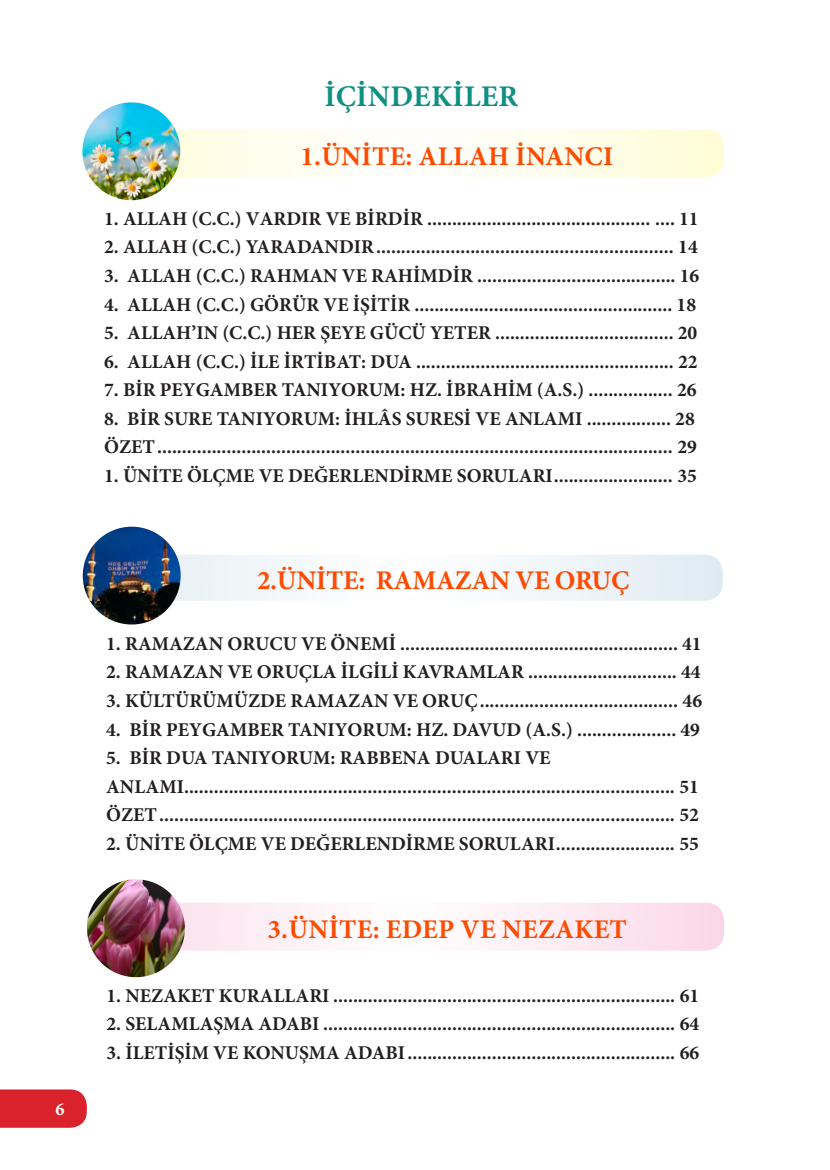
<style>
.page{position:relative;width:830px;height:1170px;background:#fff}
.page>*{position:absolute;margin:0;border:0;box-sizing:border-box;transform-origin:0 0}
.t1{font:700 30px "Minion Pro";letter-spacing:.01em;color:#108f84}
.t2{font:700 27px "Minion Pro";letter-spacing:.01em;color:#ff4a01}
.t3{font:700 27px "Minion Pro";letter-spacing:-.01em;color:#ff4a01}
.Düz_metin_içerden{font:700 19.5px "Minion Pro";color:#231f20}
.t4{font:700 18px "Minion Pro";color:#fff}
</style>
<div class="page">
<div style="left:0;top:1089px;width:87px;height:38px;background:#d9222b"></div>
<svg style="left:95px;top:129px;width:628px;height:48px;fill:#fffdee"></svg>
<svg style="left:87px;top:902px;width:636px;height:48px;fill:#fdeff6"></svg>
<svg style="left:83px;top:554px;width:639px;height:46px;fill:#f3f7fa"></svg>
<img style="left:82px;top:102px;width:98px;height:98px;border-radius:49px">
<img style="left:83px;top:526px;width:97px;height:98px;border-radius:49px">
<img style="left:87px;top:879px;width:98px;height:98px;border-radius:49px">
<p class="t4" style="left:55px;top:1096px;width:10px">6</p>
<p class="t1" style="left:324px;top:75px;width:195px">İÇİNDEKİLER</p>
<p class="t2" style="left:300px;top:137px;width:314px">1.ÜNİTE: ALLAH İNANCI</p>
<p class="Düz_metin_içerden" style="left:104px;top:205px;width:596px">1. ALLAH (C.C.) VARDIR VE BİRDİR ............................................. .... 11</p>
<p class="Düz_metin_içerden" style="left:104px;top:233px;width:595px">2. ALLAH (C.C.) YARADANDIR ............................................................ 14</p>
<p class="Düz_metin_içerden" style="left:104px;top:262px;width:596px">3. ALLAH (C.C.) RAHMAN VE RAHİMDİR ........................................ 16</p>
<p class="Düz_metin_içerden" style="left:104px;top:290px;width:593px">4. ALLAH (C.C.) GÖRÜR VE İŞİTİR .................................................... 18</p>
<p class="Düz_metin_içerden" style="left:104px;top:319px;width:594px">5. ALLAH’IN (C.C.) HER ŞEYE GÜCÜ YETER .................................... 20</p>
<p class="Düz_metin_içerden" style="left:104px;top:347px;width:594px">6. ALLAH (C.C.) İLE İRTİBAT: DUA .................................................... 22</p>
<p class="Düz_metin_içerden" style="left:104px;top:376px;width:593px">7. BİR PEYGAMBER TANIYORUM: HZ. İBRAHİM (A.S.) ................. 26</p>
<p class="Düz_metin_içerden" style="left:104px;top:404px;width:592px">8. BİR SURE TANIYORUM: İHLÂS SURESİ VE ANLAMI ................. 28</p>
<p class="Düz_metin_içerden" style="left:104px;top:433px;width:594px">ÖZET........................................................................................................ 29</p>
<p class="Düz_metin_içerden" style="left:104px;top:461px;width:594px">1. ÜNİTE ÖLÇME VE DEĞERLENDİRME SORULARI........................ 35</p>
<p class="t3" style="left:257px;top:561px;width:373px">2.ÜNİTE: RAMAZAN VE ORUÇ</p>
<p class="Düz_metin_içerden" style="left:106px;top:630px;width:596px">1. RAMAZAN ORUCU VE ÖNEMİ ........................................................ 41</p>
<p class="Düz_metin_içerden" style="left:106px;top:658px;width:595px">2. RAMAZAN VE ORUÇLA İLGİLİ KAVRAMLAR .............................. 44</p>
<p class="Düz_metin_içerden" style="left:106px;top:687px;width:597px">3. KÜLTÜRÜMÜZDE RAMAZAN VE ORUÇ ........................................ 46</p>
<p class="Düz_metin_içerden" style="left:106px;top:715px;width:595px">4. BİR PEYGAMBER TANIYORUM: HZ. DAVUD (A.S.) .................... 49</p>
<p class="Düz_metin_içerden" style="left:106px;top:744px;width:445px">5. BİR DUA TANIYORUM: RABBENA DUALARI VE</p>
<p class="Düz_metin_içerden" style="left:106px;top:772px;width:594px">ANLAMI................................................................................................... 51</p>
<p class="Düz_metin_içerden" style="left:106px;top:801px;width:594px">ÖZET........................................................................................................ 52</p>
<p class="Düz_metin_içerden" style="left:106px;top:829px;width:594px">2. ÜNİTE ÖLÇME VE DEĞERLENDİRME SORULARI........................ 55</p>
<p class="t2" style="left:267px;top:910px;width:361px">3.ÜNİTE: EDEP VE NEZAKET</p>
<p class="Düz_metin_içerden" style="left:106px;top:981px;width:594px">1. NEZAKET KURALLARI ..................................................................... 61</p>
<p class="Düz_metin_içerden" style="left:106px;top:1010px;width:594px">2. SELAMLAŞMA ADABI ....................................................................... 64</p>
<p class="Düz_metin_içerden" style="left:106px;top:1038px;width:594px">3. İLETİŞİM VE KONUŞMA ADABI...................................................... 66</p>
</div>
